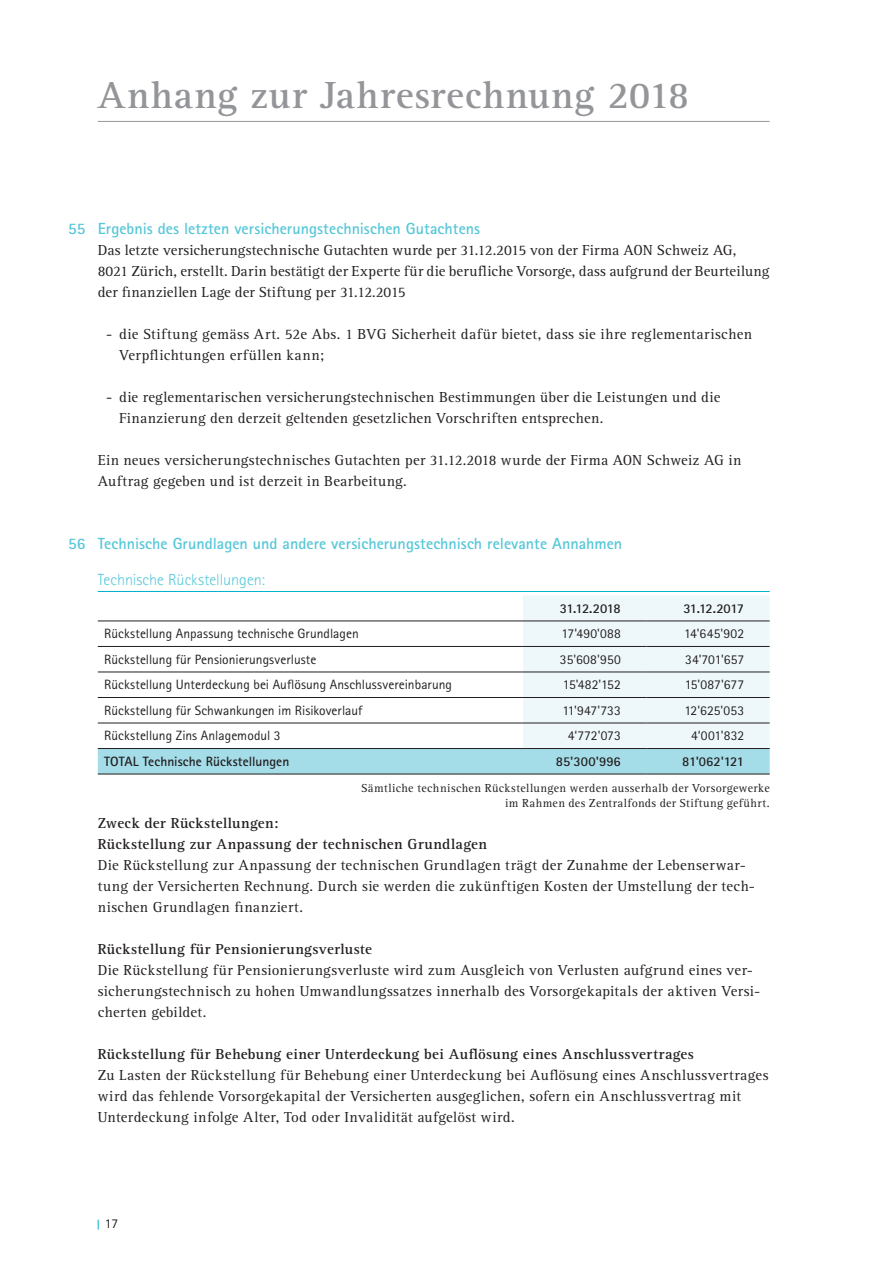
<style>
.page{position:relative;width:893px;height:1263px;background:#fff}
.page>*{position:absolute;margin:0;border:0;box-sizing:border-box;transform-origin:0 0}
.A_TITEL{font:700 39px "Rotis Serif Pro";letter-spacing:.015em;color:#939598}
.TEST{font:700 16.2px "Rotis Sans Serif Pro";letter-spacing:.005em;color:#57c7d8}
.TEST-2{font:300 16.2px "Rotis Sans Serif Pro";color:#57c7d8}
._00_Titel{font:15px/21px "Rotis Serif Pro";letter-spacing:.025em;color:#231f20}
._01_Lauftext_mit_Ein{font:15px/21px "Rotis Serif Pro";letter-spacing:.01em;color:#231f20}
._00_Titel-2{font:700 15px "Rotis Serif Pro";letter-spacing:.025em;color:#231f20}
.Fliess_Tab_Zahlen{font:13.5px "Rotis Sans Serif Pro";letter-spacing:.005em;color:#231f20}
.Fliess_Tab_Zahlen-2{font:700 13.5px "Rotis Sans Serif Pro";color:#231f20}
._00_Titel-3{font:12px/15px "Rotis Serif Pro";letter-spacing:.03em;color:#231f20;text-align:right}
.s1{font-family:"Rotis Sans Serif Pro"}
</style>
<div class="page">
<hr style="left:98px;top:591px;width:672px;height:1px;background:#00b5cb">
<svg style="left:98px;top:596px;width:672px;height:178px"></svg>
<hr style="left:98px;top:620px;width:425px;height:1px;background:#231f20">
<hr style="left:523px;top:620px;width:123px;height:1px;background:#231f20">
<hr style="left:646px;top:620px;width:124px;height:1px;background:#231f20">
<hr style="left:98px;top:646px;width:425px;height:1px;background:#231f20">
<hr style="left:523px;top:646px;width:123px;height:1px;background:#231f20">
<hr style="left:646px;top:646px;width:124px;height:1px;background:#231f20">
<hr style="left:98px;top:697px;width:425px;height:1px;background:#231f20">
<hr style="left:523px;top:697px;width:123px;height:1px;background:#231f20">
<hr style="left:646px;top:697px;width:124px;height:1px;background:#231f20">
<hr style="left:98px;top:748px;width:425px;height:1px;background:#231f20">
<hr style="left:523px;top:748px;width:123px;height:1px;background:#231f20">
<hr style="left:646px;top:748px;width:124px;height:1px;background:#231f20">
<hr style="left:98px;top:774px;width:425px;height:1px;background:#231f20">
<hr style="left:523px;top:774px;width:123px;height:1px;background:#231f20">
<hr style="left:646px;top:774px;width:124px;height:1px;background:#231f20">
<hr style="left:98px;top:672px;width:425px;height:1px;background:#231f20">
<hr style="left:523px;top:672px;width:123px;height:1px;background:#231f20">
<hr style="left:646px;top:672px;width:124px;height:1px;background:#231f20">
<hr style="left:98px;top:723px;width:425px;height:1px;background:#231f20">
<hr style="left:523px;top:723px;width:123px;height:1px;background:#231f20">
<hr style="left:646px;top:723px;width:124px;height:1px;background:#231f20">
<hr style="left:98px;top:121px;width:672px;height:1px;background:#939598">
<p class="A_TITEL" style="left:98px;top:71px;width:593px">Anhang zur Jahresrechnung 2018</p>
<p class="TEST" style="left:68px;top:219px;width:414px">55 Ergebnis des letzten versicherungstechnischen Gutachtens</p>
<p class="_01_Lauftext_mit_Ein" style="left:98px;top:240px;width:640px">Das letzte versicherungstechnische Gutachten wurde per 31.12.2015 von der Firma AON Schweiz AG,</p>
<p class="_01_Lauftext_mit_Ein" style="left:98px;top:261px;width:673px">8021 Zürich, erstellt. Darin bestätigt der Experte für die berufliche Vorsorge, dass aufgrund der Beurteilung</p>
<p class="_01_Lauftext_mit_Ein" style="left:98px;top:282px;width:309px">der finanziellen Lage der Stiftung per 31.12.2015</p>
<p class="_00_Titel" style="left:119px;top:324px;width:634px;text-indent:-13px"><span class="s1">-</span> die Stiftung gemäss Art. 52e Abs. 1 BVG Sicherheit dafür bietet, dass sie ihre reglementarischen<br>Verpflichtungen erfüllen kann;</p>
<p class="_00_Titel" style="left:119px;top:387px;width:603px;text-indent:-13px"><span class="s1">-</span> die reglementarischen versicherungstechnischen Bestimmungen über die Leistungen und die<br>Finanzierung den derzeit geltenden gesetzlichen Vorschriften entsprechen.</p>
<p class="_01_Lauftext_mit_Ein" style="left:98px;top:450px;width:645px">Ein neues versicherungstechnisches Gutachten per 31.12.2018 wurde der Firma AON Schweiz AG in<br>Auftrag gegeben und ist derzeit in Bearbeitung.</p>
<p class="TEST" style="left:68px;top:534px;width:556px">56 Technische Grundlagen und andere versicherungstechnisch relevante Annahmen</p>
<p class="TEST-2" style="left:98px;top:570px;width:169px">Technische Rückstellungen:</p>
<p class="Fliess_Tab_Zahlen-2" style="left:560px;top:599px;width:63px">31.12.2018</p>
<p class="Fliess_Tab_Zahlen-2" style="left:683px;top:599px;width:62px">31.12.2017</p>
<p class="Fliess_Tab_Zahlen" style="left:104px;top:626px;width:256px">Rückstellung Anpassung technische Grundlagen</p>
<p class="Fliess_Tab_Zahlen" style="left:561px;top:626px;width:61px">17'490'088</p>
<p class="Fliess_Tab_Zahlen" style="left:684px;top:626px;width:62px">14'645'902</p>
<p class="Fliess_Tab_Zahlen" style="left:104px;top:651px;width:214px">Rückstellung für Pensionierungsverluste</p>
<p class="Fliess_Tab_Zahlen" style="left:560px;top:651px;width:62px">35'608'950</p>
<p class="Fliess_Tab_Zahlen" style="left:685px;top:651px;width:60px">34'701'657</p>
<p class="Fliess_Tab_Zahlen" style="left:104px;top:677px;width:349px">Rückstellung Unterdeckung bei Auflösung Anschlussvereinbarung</p>
<p class="Fliess_Tab_Zahlen" style="left:563px;top:677px;width:59px">15'482'152</p>
<p class="Fliess_Tab_Zahlen" style="left:685px;top:677px;width:61px">15'087'677</p>
<p class="Fliess_Tab_Zahlen" style="left:104px;top:702px;width:260px">Rückstellung für Schwankungen im Risikoverlauf</p>
<p class="Fliess_Tab_Zahlen" style="left:562px;top:702px;width:60px">11'947'733</p>
<p class="Fliess_Tab_Zahlen" style="left:684px;top:702px;width:61px">12'625'053</p>
<p class="Fliess_Tab_Zahlen" style="left:104px;top:728px;width:178px">Rückstellung Zins Anlagemodul 3</p>
<p class="Fliess_Tab_Zahlen" style="left:568px;top:728px;width:54px">4‘772'073</p>
<p class="Fliess_Tab_Zahlen" style="left:691px;top:728px;width:54px">4‘001'832</p>
<p class="Fliess_Tab_Zahlen-2" style="left:104px;top:753px;width:187px">TOTAL Technische Rückstellungen</p>
<p class="Fliess_Tab_Zahlen-2" style="left:556px;top:753px;width:66px">85'300'996</p>
<p class="Fliess_Tab_Zahlen-2" style="left:682px;top:753px;width:63px">81'062'121</p>
<p class="_00_Titel-3" style="left:361px;top:781px;width:410px">Sämtliche technischen Rückstellungen werden ausserhalb der Vorsorgewerke im Rahmen des Zentralfonds der Stiftung geführt.</p>
<p class="_00_Titel-2" style="left:98px;top:814px;width:182px">Zweck der Rückstellungen:</p>
<p class="_00_Titel-2" style="left:98px;top:835px;width:391px">Rückstellung zur Anpassung der technischen Grundlagen</p>
<p class="_00_Titel" style="left:98px;top:855px;width:659px">Die Rückstellung zur Anpassung der technischen Grundlagen trägt der Zunahme der Lebenserwar&shy;tung der Versicherten Rechnung. Durch sie werden die zukünftigen Kosten der Umstellung der tech&shy;nischen Grundlagen finanziert.</p>
<p class="_00_Titel-2" style="left:98px;top:940px;width:276px">Rückstellung für Pensionierungsverluste</p>
<p class="_00_Titel" style="left:98px;top:960px;width:664px">Die Rückstellung für Pensionierungsverluste wird zum Ausgleich von Verlusten aufgrund eines ver&shy;sicherungstechnisch zu hohen Umwandlungssatzes innerhalb des Vorsorgekapitals der aktiven Versi&shy;cherten gebildet.</p>
<p class="_00_Titel-2" style="left:98px;top:1045px;width:598px">Rückstellung für Behebung einer Unterdeckung bei Auflösung eines Anschlussvertrages</p>
<p class="_00_Titel" style="left:98px;top:1065px;width:672px">Zu Lasten der Rückstellung für Behebung einer Unterdeckung bei Auflösung eines Anschlussvertrages wird das fehlende Vorsorgekapital der Versicherten ausgeglichen, sofern ein Anschlussvertrag mit<br>Unterdeckung infolge Alter, Tod oder Invalidität aufgelöst wird.</p>
<p class="Fliess_Tab_Zahlen" style="left:105px;top:1215px;width:15px">17</p>
</div>
